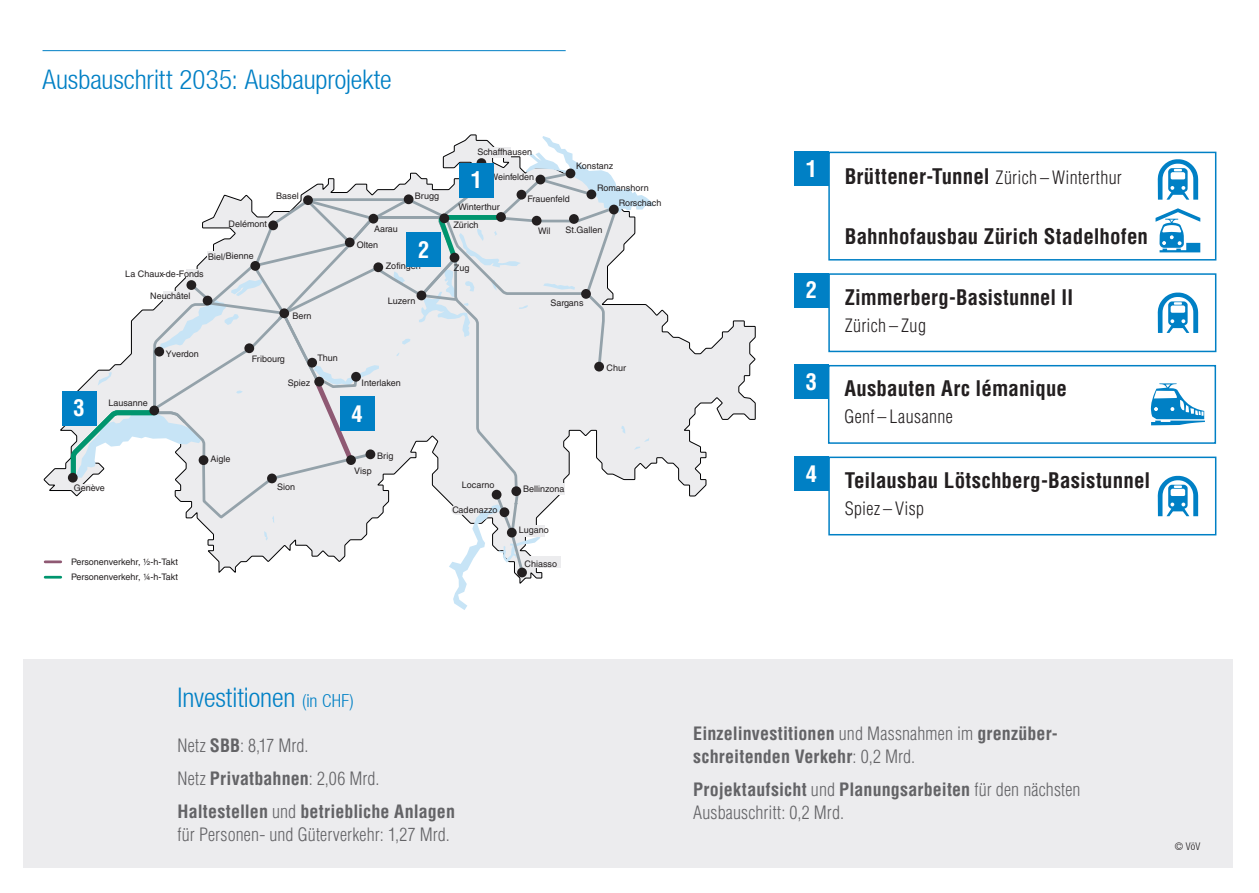
<style>
.page{position:relative;width:1259px;height:893px;background:#fff}
.page>*{position:absolute;margin:0;border:0;box-sizing:border-box;transform-origin:0 0}
.t1{font:300 condensed 27px "Helvetica Neue LT";letter-spacing:-.005em;color:#0080c5}
.t2{font:700 condensed 22.5px "Helvetica LT Std";color:#fff}
.t3{font:700 condensed 21px "Helvetica LT Std";letter-spacing:.005em;color:#231f20}
.t4{font:700 condensed 18px/33.2px "Helvetica LT Std";letter-spacing:.005em;color:#636366}
.t5{font:300 condensed 18px/22.5px "Helvetica LT Std";letter-spacing:.005em;color:#636366}
.t6{font:300 condensed 18px "Helvetica LT Std";letter-spacing:.02em;color:#231f20}
.t7{font:300 condensed 10.5px "Helvetica Neue LT";color:#231f20}
.t8{font:9px/15.1px "Helvetica LT Std";color:#231f20}
.s1{font-weight:700;font-size:21px}
.s2{font-size:18px}
.s3{font-weight:300}
.s4{font-weight:700}
</style>
<div class="page">
<hr style="left:43px;top:50px;width:523px;height:1px;background:#0080c5">
<div style="left:23px;top:659px;width:1209px;height:208px;background:#ececee"></div>
<div style="left:828px;top:457px;width:388px;height:78px;border:2px solid #0080c5"></div>
<div style="left:794px;top:457px;width:34px;height:34px;background:#0080c5"></div>
<svg style="left:1157px;top:476px;width:41px;height:40px"></svg>
<div style="left:828px;top:273px;width:388px;height:79px;border:2px solid #0080c5"></div>
<div style="left:794px;top:273px;width:34px;height:34px;background:#0080c5"></div>
<svg style="left:1157px;top:292px;width:41px;height:41px"></svg>
<div style="left:828px;top:152px;width:388px;height:109px;border:2px solid #0080c5"></div>
<div style="left:794px;top:152px;width:34px;height:34px;background:#0080c5"></div>
<svg style="left:1157px;top:159px;width:41px;height:41px"></svg>
<svg style="left:1155px;top:208px;width:45px;height:44px"></svg>
<div style="left:828px;top:365px;width:388px;height:79px;border:2px solid #0080c5"></div>
<div style="left:794px;top:365px;width:34px;height:34px;background:#0080c5"></div>
<svg style="left:1150px;top:383px;width:55px;height:42px"></svg>
<svg style="left:43px;top:134px;width:713px;height:445px"></svg>
<svg style="left:67px;top:136px;width:586px;height:474px"></svg>
<div style="left:499px;top:507px;width:10px;height:10px;background:#231f20;border-radius:50%"></div>
<div style="left:307px;top:358px;width:10px;height:10px;background:#231f20;border-radius:50%"></div>
<div style="left:207px;top:251px;width:14px;height:10px;background:#ececee"></div>
<hr style="left:45px;top:560px;width:16px;height:3px;background:#8f5973">
<hr style="left:45px;top:576px;width:16px;height:3px;background:#00956e">
<div style="left:62px;top:391px;width:34px;height:34px;background:#0080c5"></div>
<div style="left:340px;top:397px;width:34px;height:34px;background:#0080c5"></div>
<div style="left:459px;top:163px;width:34px;height:34px;background:#0080c5"></div>
<div style="left:407px;top:232px;width:34px;height:34px;background:#0080c5"></div>
<h1 class="t1" style="left:43px;top:64px;width:351px">Ausbauschritt 2035: Ausbauprojekte</h1>
<p class="t8" style="left:228px;top:216px;width:40px">Delémont</p>
<p class="t8" style="left:276px;top:189px;width:24px">Basel</p>
<p class="t8" style="left:208px;top:249px;width:47px;rotate:-2deg">Biel/Bienne</p>
<p class="t8" style="left:125px;top:266px;width:80px">La Chaux-de-Fonds</p>
<p class="t8" style="left:150px;top:288px;width:42px">Neuchâtel</p>
<p class="t8" style="left:292px;top:308px;width:21px">Bern</p>
<p class="t8" style="left:166px;top:346px;width:35px">Yverdon</p>
<p class="t8" style="left:252px;top:351px;width:35px">Fribourg</p>
<p class="t8" style="left:317px;top:350px;width:22px">Thun</p>
<p class="t8" style="left:288px;top:376px;width:24px">Spiez</p>
<p class="t8" style="left:374px;top:222px;width:25px">Aarau</p>
<p class="t8" style="left:357px;top:238px;width:23px">Olten</p>
<p class="t8" style="left:415px;top:188px;width:26px">Brugg</p>
<h2 class="t2" style="left:418px;top:235px;width:13px">2</h2>
<p class="t8" style="left:386px;top:259px;width:36px">Zofingen</p>
<p class="t8" style="left:388px;top:293px;width:29px">Luzern</p>
<p class="t8" style="left:362px;top:375px;width:41px">Interlaken</p>
<p class="t8" style="left:108px;top:395px;width:41px">Lausanne</p>
<h2 class="t2" style="left:73px;top:394px;width:13px">3</h2>
<h2 class="t2" style="left:352px;top:400px;width:13px">4</h2>
<p class="t8" style="left:211px;top:451px;width:22px">Aigle</p>
<p class="t8" style="left:377px;top:448px;width:18px">Brig</p>
<p class="t8" style="left:74px;top:480px;width:33px">Genève</p>
<p class="t8" style="left:71px;top:554px;width:108px">Personenverkehr, ½-h-Takt<br>Personenverkehr, ¼-h-Takt</p>
<p class="t8" style="left:277px;top:479px;width:20px">Sion</p>
<p class="t8" style="left:354px;top:463px;width:19px">Visp</p>
<p class="t8" style="left:477px;top:144px;width:56px">Schaffhausen</p>
<p class="t8" style="left:576px;top:158px;width:39px">Konstanz</p>
<p class="t8" style="left:619px;top:180px;width:44px;text-indent:-22px">Romanshorn<br>Rorschach</p>
<h2 class="t2" style="left:471px;top:166px;width:13px">1</h2>
<p class="t8" style="left:490px;top:169px;width:46px">Weinfelden</p>
<p class="t8" style="left:527px;top:192px;width:44px">Frauenfeld</p>
<p class="t8" style="left:458px;top:200px;width:43px">Winterthur</p>
<p class="t8" style="left:453px;top:217px;width:27px">Zürich</p>
<p class="t8" style="left:454px;top:260px;width:17px">Zug</p>
<p class="t8" style="left:538px;top:223px;width:14px">Wil</p>
<p class="t8" style="left:565px;top:223px;width:39px">St.Gallen</p>
<p class="t8" style="left:550px;top:295px;width:35px">Sargans</p>
<p class="t8" style="left:606px;top:360px;width:21px">Chur</p>
<p class="t8" style="left:462px;top:477px;width:34px">Locarno</p>
<p class="t8" style="left:452px;top:502px;width:47px">Cadenazzo</p>
<p class="t8" style="left:523px;top:481px;width:43px">Bellinzona</p>
<p class="t8" style="left:519px;top:522px;width:31px">Lugano</p>
<p class="t8" style="left:524px;top:556px;width:34px">Chiasso</p>
<h2 class="t2" style="left:805px;top:154px;width:13px">1</h2>
<h2 class="t2" style="left:805px;top:276px;width:13px">2</h2>
<h2 class="t2" style="left:805px;top:368px;width:13px">3</h2>
<h2 class="t2" style="left:805px;top:459px;width:13px">4</h2>
<h3 class="t6" style="left:844px;top:166px;width:279px"><span class="s1">Brüttener-Tunnel</span> Zürich – Winterthur</h3>
<h3 class="t3" style="left:844px;top:223px;width:305px">Bahnhofausbau Zürich Stadelhofen</h3>
<h3 class="t3" style="left:844px;top:284px;width:230px">Zimmerberg-Basistunnel II</h3>
<h3 class="t6" style="left:844px;top:314px;width:83px">Zürich – Zug</h3>
<h3 class="t3" style="left:844px;top:376px;width:224px">Ausbauten Arc lémanique</h3>
<h3 class="t6" style="left:844px;top:406px;width:110px">Genf – Lausanne</h3>
<h3 class="t3" style="left:844px;top:467px;width:307px">Teilausbau Lötschberg-Basistunnel</h3>
<h3 class="t6" style="left:844px;top:497px;width:81px">Spiez – Visp</h3>
<h1 class="t1" style="left:178px;top:682px;width:178px">Investitionen <span class="s2">(in CHF)</span></h1>
<h3 class="t4" style="left:178px;top:728px;width:279px"><span class="s3">Netz</span> SBB<span class="s3">: 8,17 Mrd.<br>Netz</span> Privatbahnen<span class="s3">: 2,06 Mrd.<br></span>Haltestellen <span class="s3">und</span> betriebliche Anlagen</h3>
<h3 class="t5" style="left:178px;top:823px;width:274px">für Personen- und Güterverkehr: 1,27 Mrd.</h3>
<h3 class="t4" style="left:693px;top:722px;width:366px;line-height:22.5px">Einzelinvestitionen <span class="s3">und Massnahmen im</span> grenzüber&shy;schreitenden Verkehr<span class="s3">: 0,2 Mrd.</span></h3>
<h3 class="t5" style="left:693px;top:778px;width:389px"><span class="s4">Projektaufsicht</span> und <span class="s4">Planungsarbeiten</span> für den nächsten<br>Ausbauschritt: 0,2 Mrd.</h3>
<p class="t7" style="left:1174px;top:840px;width:27px">© VöV</p>
</div>
